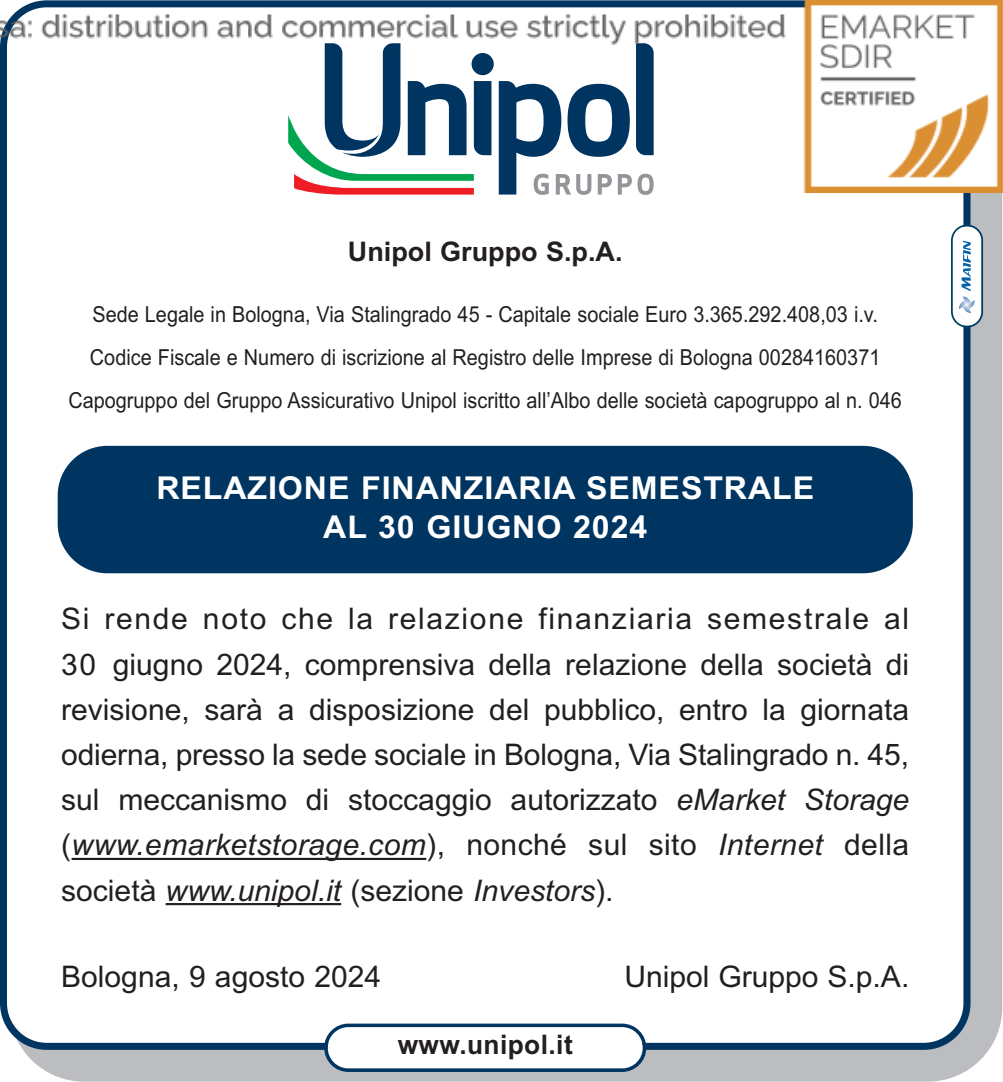
<style>
.page{position:relative;width:1003px;height:1082px;background:#fff}
.page>*{position:absolute;margin:0;border:0;box-sizing:border-box;transform-origin:0 0}
.t1{font:700 31.5px/39.6px "Arial";letter-spacing:.03em;color:#fff;text-align:center}
.t2{font:29.75px/45.1px "Arial";color:#231f20;text-align:justify}
.t3{font:700 26.95px "Arial";color:#231f20}
.t4{font:22.05px/43.1px "Arial";color:#231f20;text-align:center;scale:.9 1}
.s1{font-style:italic}
</style>
<div class="page">
<div style="left:9px;top:11px;width:992px;height:1070px;background:#bcbdc0;border-radius:74px"></div>
<div style="left:0;top:192px;width:970px;height:857px;background:#fff"></div>
<div style="left:952px;top:226px;width:28px;height:100px;background:#fff;border-radius:14px"></div>
<svg style="left:959px;top:241px;width:15px;height:72px"></svg>
<div style="left:950px;top:224px;width:32px;height:103px;border:4px solid #003f61;border-radius:16px"></div>
<hr style="left:72px;top:857px;width:354px;height:3px;background:#231f20">
<hr style="left:166px;top:903px;width:175px;height:2px;background:#231f20">
<div style="left:58px;top:446px;width:854px;height:127px;background:#003562;border-radius:50px"></div>
<svg style="left:324px;top:1023px;width:322px;height:48px;background:#dae1e7"></svg>
<img style="left:0;top:0;width:1002px;height:192px">
<p class="t3" style="left:348px;top:236px;width:276px">Unipol Gruppo S.p.A.</p>
<p class="t4" style="left:68px;top:294px;width:927px">Sede Legale in Bologna, Via Stalingrado 45 - Capitale sociale Euro 3.365.292.408,03 i.v.<br>Codice Fiscale e Numero di iscrizione al Registro delle Imprese di Bologna 00284160371<br>Capogruppo del Gruppo Assicurativo Unipol iscritto all’Albo delle società capogruppo al n. 046</p>
<p class="t1" style="left:156px;top:468px;width:659px">RELAZIONE FINANZIARIA SEMESTRALE<br>AL 30 GIUGNO 2024</p>
<p class="t2" style="left:61px;top:599px;width:849px">Si rende noto che la relazione finanziaria semestrale al 30 giugno 2024, comprensiva della relazione della società di revisione, sarà a disposizione del pubblico, entro la giornata odierna, presso la sede sociale in Bologna, Via Stalingrado n. 45, sul meccanismo di stoccaggio autorizzato <span class="s1">eMarket Storage </span>(<span class="s1">www.emarketstorage.com</span>), nonché sul sito <span class="s1">Internet</span> della società <span class="s1">www.unipol.it</span> (sezione <span class="s1">Investors</span>).</p>
<p class="t2" style="left:61px;top:957px;width:321px">Bologna, 9 agosto 2024</p>
<p class="t2" style="left:624px;top:957px;width:286px">Unipol Gruppo S.p.A.</p>
<p class="t3" style="left:397px;top:1029px;width:176px">www.unipol.it</p>
</div>
